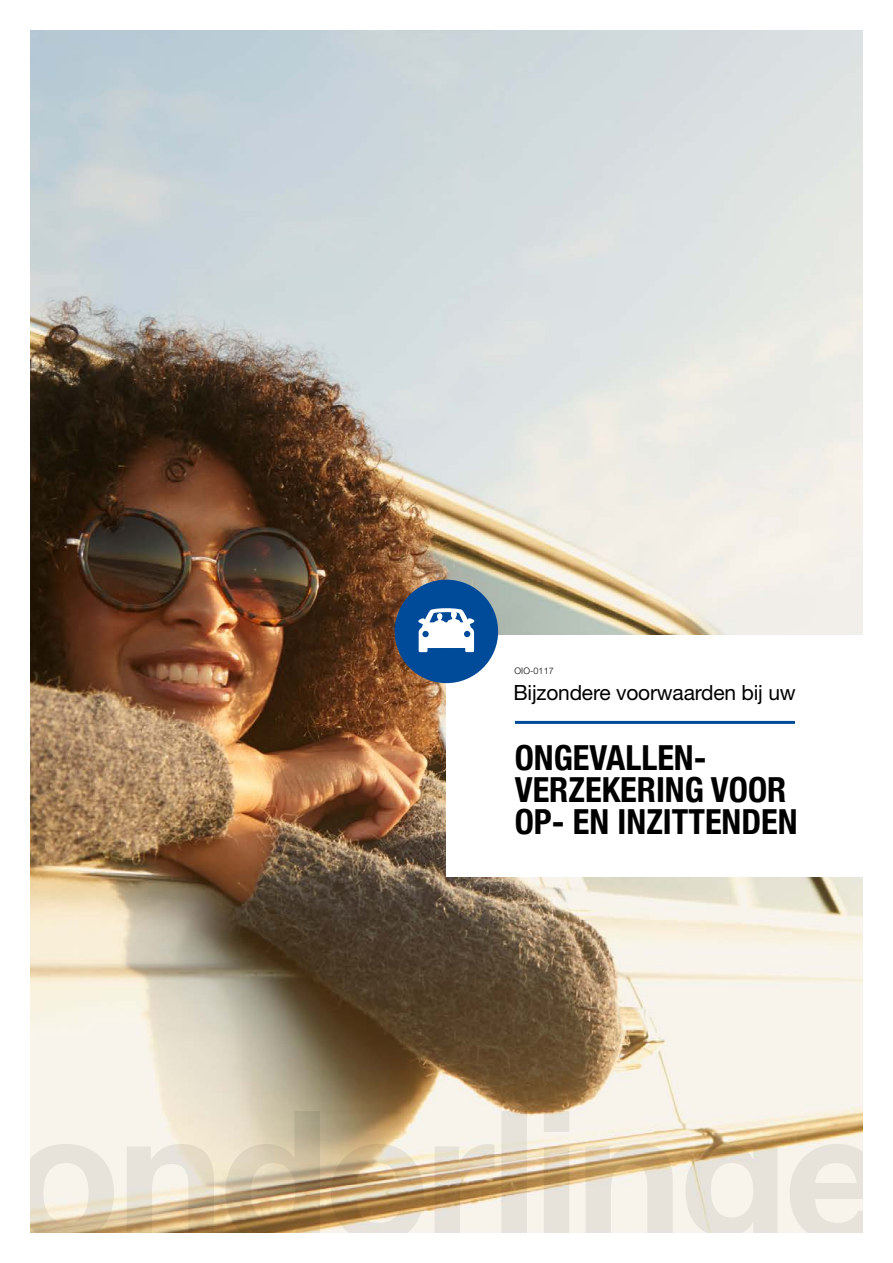
<style>
.page{position:relative;width:893px;height:1263px;background:#fff}
.page>*{position:absolute;margin:0;border:0;box-sizing:border-box;transform-origin:0 0}
.t1{font:700 condensed 34.5px/32.2px "Helvetica Neue";color:#000}
.t2{font:21px "Helvetica Neue LT Std";letter-spacing:-.01em;color:#000}
.t3{font:300 9px "Helvetica Neue LT Std";letter-spacing:.01em;color:#000}
</style>
<div class="page">
<img style="left:31px;top:31px;width:831px;height:1080px">
<div style="left:446px;top:636px;width:447px;height:241px;background:#fff"></div>
<div style="left:395px;top:580px;width:103px;height:103px;background:#004a9a;border-radius:50%"></div>
<svg style="left:418px;top:608px;width:57px;height:44px"></svg>
<hr style="left:515px;top:721px;width:280px;height:3px;background:#004a9a">
<svg style="left:30px;top:1111px;width:833px;height:122px;background:#e0d2ba"></svg>
<p class="t3" style="left:514px;top:665px;width:41px">OIO-0117</p>
<p class="t2" style="left:513px;top:679px;width:284px">Bijzondere voorwaarden bij uw</p>
<p class="t1" style="left:515px;top:739px;width:284px">ONGEVALLEN-<br>VERZEKERING VOOR<br>OP- EN INZITTENDEN</p>
</div>
